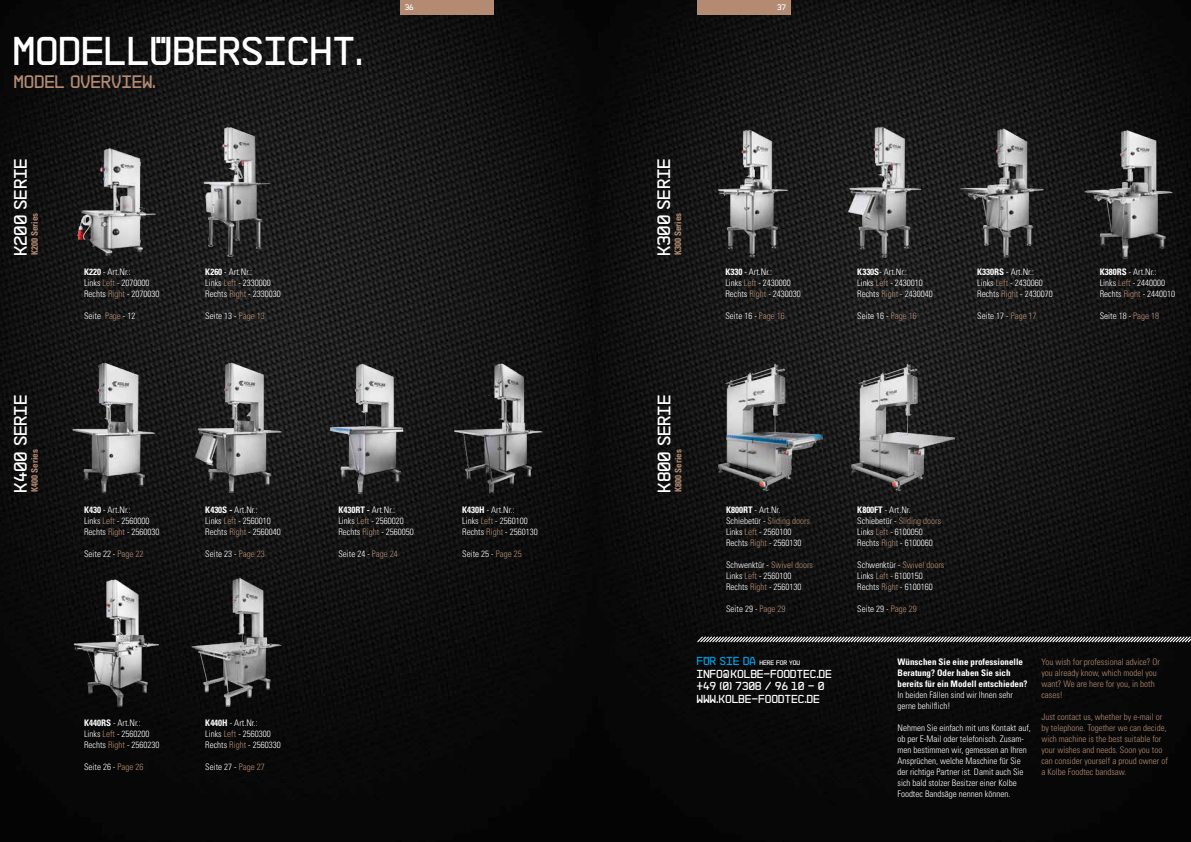
<style>
.page{position:relative;width:1191px;height:842px;background:#fff}
.page>*{position:absolute;margin:0;border:0;box-sizing:border-box;transform-origin:0 0}
.t1{font:40px "NB55 MS";color:#fff}
.t2{font:18px "NB55 MS";color:#fff}
.t3{font:18px "NB55 MS";color:#b38b73}
.t4{font:11.6px/12.6px "NB55 MS";color:#fff}
.t5{font:300 condensed 9px/11px "Univers";color:#fff}
.t6{font:300 condensed 9px/11px "Univers";color:#b38b73}
.t7{font:700 condensed 9px/11px "Univers";color:#fff}
.t8{font:700 condensed 9px "Univers";color:#b38b73}
.t9{font:8px "NB55 MS";color:#fff}
.t10{font:6.5px "NB55 MS";color:#fff}
.s1{font-weight:700}
.s2{color:#b38b73}
.s3{font-size:11.6px;color:#009ee3}
</style>
<div class="page">
<img style="left:0;top:0;width:1191px;height:842px">
<div style="left:400px;top:0;width:94px;height:14px;background:#b38b73"></div>
<img style="left:77px;top:143px;width:80px;height:114px">
<img style="left:846px;top:120px;width:77px;height:140px">
<img style="left:716px;top:127px;width:82px;height:133px">
<img style="left:72px;top:362px;width:85px;height:132px">
<img style="left:959px;top:121px;width:93px;height:138px">
<img style="left:194px;top:362px;width:89px;height:135px">
<img style="left:718px;top:349px;width:104px;height:156px">
<img style="left:850px;top:349px;width:104px;height:156px">
<img style="left:189px;top:575px;width:95px;height:135px">
<img style="left:204px;top:125px;width:67px;height:133px">
<img style="left:1084px;top:122px;width:89px;height:137px">
<img style="left:326px;top:360px;width:81px;height:138px">
<img style="left:452px;top:351px;width:92px;height:147px">
<svg style="left:696px;top:635px;width:495px;height:8px;background:#5e5e5e"></svg>
<div style="left:697px;top:0;width:93px;height:14px;background:#b38b73"></div>
<img style="left:68px;top:570px;width:91px;height:140px">
<h1 class="t1" style="left:15px;top:27px;width:352px">MODELLÜBERSICHT.</h1>
<h2 class="t3" style="left:15px;top:71px;width:144px">MODEL OVERVIEW.</h2>
<h2 class="t2" style="left:10px;top:255px;width:99px;rotate:-90deg">K200 SERIE</h2>
<p class="t8" style="left:29px;top:255px;width:44px;rotate:-90deg">K200 Series</p>
<h2 class="t2" style="left:10px;top:492px;width:99px;rotate:-90deg">K400 SERIE</h2>
<p class="t8" style="left:29px;top:492px;width:44px;rotate:-90deg">K400 Series</p>
<p class="t5" style="left:84px;top:266px;width:77px"><span class="s1">K220</span> - Art.Nr.:<br>Links <span class="s2">Left</span> - 2070000<br>Rechts <span class="s2">Right</span> - 2070030</p>
<p class="t5" style="left:84px;top:310px;width:53px">Seite <span class="s2">Page</span> - 12</p>
<p class="t5" style="left:205px;top:266px;width:77px"><span class="s1">K260</span> - Art.Nr.:<br>Links <span class="s2">Left</span> - 2330000<br>Rechts <span class="s2">Right</span> - 2330030</p>
<p class="t5" style="left:205px;top:310px;width:61px">Seite 13 - <span class="s2">Page 13</span></p>
<p class="t9" style="left:405px;top:2px;width:11px">36</p>
<p class="t5" style="left:84px;top:504px;width:77px"><span class="s1">K430</span> - Art.Nr.:<br>Links <span class="s2">Left</span> - 2560000<br>Rechts <span class="s2">Right</span> - 2560030</p>
<p class="t5" style="left:84px;top:548px;width:61px">Seite 22 - <span class="s2">Page 22</span></p>
<p class="t5" style="left:205px;top:504px;width:77px"><span class="s1">K430S -</span> Art.Nr.:<br>Links <span class="s2">Left</span> - 2560010<br>Rechts <span class="s2">Right</span> - 2560040</p>
<p class="t5" style="left:205px;top:548px;width:61px">Seite 23 - <span class="s2">Page 23</span></p>
<p class="t5" style="left:338px;top:504px;width:77px"><span class="s1">K430RT -</span> Art.Nr.:<br>Links <span class="s2">Left</span> - 2560020<br>Rechts <span class="s2">Right</span> - 2560050</p>
<p class="t5" style="left:338px;top:548px;width:61px">Seite 24 - <span class="s2">Page 24</span></p>
<p class="t5" style="left:462px;top:504px;width:77px"><span class="s1">K430H</span> - Art.Nr.:<br>Links <span class="s2">Left</span> - 2560100<br>Rechts <span class="s2">Right</span> - 2560130</p>
<p class="t5" style="left:462px;top:548px;width:61px">Seite 25 - <span class="s2">Page 25</span></p>
<p class="t5" style="left:84px;top:717px;width:77px"><span class="s1">K440RS</span> - Art.Nr.:<br>Links <span class="s2">Left</span> - 2560200<br>Rechts <span class="s2">Right</span> - 2560230</p>
<p class="t5" style="left:84px;top:761px;width:61px">Seite 26 - <span class="s2">Page 26</span></p>
<p class="t5" style="left:205px;top:717px;width:77px"><span class="s1">K440H</span> - Art.Nr.:<br>Links <span class="s2">Left</span> - 2560300<br>Rechts <span class="s2">Right</span> - 2560330</p>
<p class="t5" style="left:205px;top:761px;width:61px">Seite 27 - <span class="s2">Page 27</span></p>
<p class="t9" style="left:777px;top:2px;width:11px">37</p>
<h2 class="t2" style="left:653px;top:255px;width:99px;rotate:-90deg">K300 SERIE</h2>
<p class="t8" style="left:672px;top:255px;width:44px;rotate:-90deg">K300 Series</p>
<p class="t5" style="left:725px;top:266px;width:77px"><span class="s1">K330</span> - Art.Nr.:<br>Links <span class="s2">Left</span> - 2430000<br>Rechts <span class="s2">Right</span> - 2430030</p>
<p class="t5" style="left:725px;top:310px;width:61px">Seite 16 - <span class="s2">Page 16</span></p>
<p class="t5" style="left:857px;top:266px;width:77px"><span class="s1">K330S</span>- Art.Nr.:<br>Links <span class="s2">Left</span> - 2430010<br>Rechts <span class="s2">Right</span> - 2430040</p>
<p class="t5" style="left:857px;top:310px;width:61px">Seite 16 - <span class="s2">Page 16</span></p>
<p class="t5" style="left:977px;top:266px;width:77px"><span class="s1">K330RS</span> - Art.Nr.:<br>Links <span class="s2">Left</span> - 2430060<br>Rechts <span class="s2">Right</span> - 2430070</p>
<p class="t5" style="left:977px;top:310px;width:61px">Seite 17 - <span class="s2">Page 17</span></p>
<p class="t5" style="left:1099px;top:266px;width:77px"><span class="s1">K380RS</span> - Art.Nr.:<br>Links <span class="s2">Left</span> - 2440000<br>Rechts <span class="s2">Right</span> - 2440010</p>
<p class="t5" style="left:1099px;top:310px;width:61px">Seite 18 - <span class="s2">Page 18</span></p>
<h2 class="t2" style="left:653px;top:492px;width:99px;rotate:-90deg">K800 SERIE</h2>
<p class="t8" style="left:672px;top:492px;width:44px;rotate:-90deg">K800 Series</p>
<p class="t5" style="left:726px;top:504px;width:85px"><span class="s1">K800RT</span> - Art.Nr.<br>Schiebetür - <span class="s2">Sliding doors<br></span>Links <span class="s2">Left</span> - 2560100<br>Rechts <span class="s2">Right</span> - 2560130</p>
<p class="t5" style="left:726px;top:559px;width:88px">Schwenktür - <span class="s2">Swivel doors<br></span>Links <span class="s2">Left</span> - 2560100<br>Rechts <span class="s2">Right</span> - 2560130</p>
<p class="t5" style="left:726px;top:603px;width:61px">Seite 29 - <span class="s2">Page 29</span></p>
<p class="t10" style="left:697px;top:659px;width:105px"><span class="s3">FÜR SIE DA</span> HERE FOR YOU</p>
<p class="t4" style="left:697px;top:667px;width:137px">INFO@KOLBE-FOODTEC.DE +49 (0) 7308 / 96 10 - 0<br>WWW.KOLBE-FOODTEC.DE</p>
<p class="t5" style="left:857px;top:504px;width:85px"><span class="s1">K800FT</span> - Art.Nr.<br>Schiebetür - <span class="s2">Sliding doors<br></span>Links <span class="s2">Left</span> - 6100050<br>Rechts <span class="s2">Right</span> - 6100060</p>
<p class="t5" style="left:857px;top:559px;width:88px">Schwenktür - <span class="s2">Swivel doors<br></span>Links <span class="s2">Left</span> - 6100150<br>Rechts <span class="s2">Right</span> - 6100160</p>
<p class="t5" style="left:857px;top:603px;width:61px">Seite 29 - <span class="s2">Page 29</span></p>
<p class="t7" style="left:897px;top:656px;width:131px">Wünschen Sie eine professionelle<br>Beratung? Oder haben Sie sich bereits für ein Modell entschieden?</p>
<p class="t5" style="left:897px;top:689px;width:117px">In beiden Fällen sind wir Ihnen sehr gerne behilflich!</p>
<p class="t5" style="left:897px;top:722px;width:135px">Nehmen Sie einfach mit uns Kontakt auf, ob per E-Mail oder telefonisch. Zusam&shy;men bestimmen wir, gemessen an Ihren Ansprüchen, welche Maschine für Sie der richtige Partner ist. Damit auch Sie sich bald stolzer Besitzer einer Kolbe Foodtec Bandsäge nennen können.</p>
<p class="t6" style="left:1041px;top:656px;width:120px">You wish for professional advice? Or you already know, which model you want? We are here for you, in both cases!</p>
<p class="t6" style="left:1041px;top:711px;width:128px">Just contact us, whether by e-mail or by telephone. Together we can decide, wich machine is the best suitable for your wishes and needs. Soon you too can consider yourself a proud owner of a Kolbe Foodtec bandsaw.</p>
</div>
